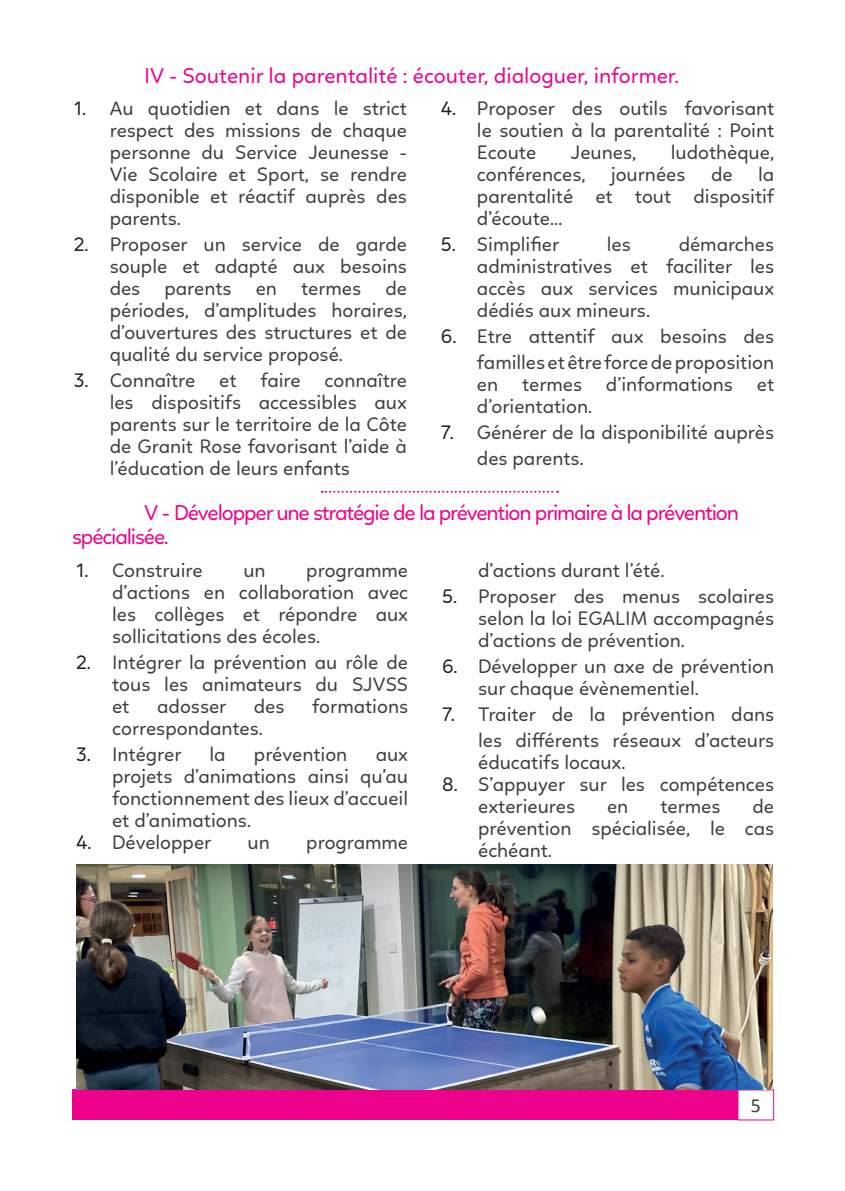
<style>
.page{position:relative;width:845px;height:1191px;background:#fff}
.page>*{position:absolute;margin:0;border:0;box-sizing:border-box;transform-origin:0 0}
.t1{font:22px/24px "Linotte";letter-spacing:-.05em;color:#ed028c}
.t2{font:22px "Linotte";color:#ed028c}
.t3{font:20px/22px "Linotte";color:#3e3e3f;text-align:justify}
.t4{font:20px "Calibri";color:#3e3e3f}
.s1{color:#231f20}
</style>
<div class="page">
<div style="left:737px;top:1089px;width:37px;height:31px;border:1px solid #ed028c"></div>
<div style="left:72px;top:1089px;width:665px;height:31px;background:#ed028c"></div>
<img style="left:76px;top:864px;width:697px;height:225px">
<svg style="left:322px;top:491px;width:236px;height:2px"></svg>
<p class="t2" style="left:144px;top:63px;width:536px">IV - Soutenir la parentalité : écouter, dialoguer, informer.</p>
<p class="t3" style="left:110px;top:97px;width:299px;text-indent:-36px"><span class="s1">1.</span> Au quotidien et dans le strict respect des missions de chaque personne du Service Jeunesse - Vie Scolaire et Sport, se rendre disponible et réactif auprès des parents.</p>
<p class="t3" style="left:110px;top:233px;width:299px;text-indent:-36px"><span class="s1">2.</span> Proposer un service de garde souple et adapté aux besoins des parents en termes de périodes, d’amplitudes horaires, d’ouvertures des structures et de qualité du service proposé.</p>
<p class="t3" style="left:110px;top:369px;width:299px;text-indent:-36px"><span class="s1">3.</span> Connaître et faire connaître les dispositifs accessibles aux parents sur le territoire de la Côte de Granit Rose favorisant l’aide à l’éducation de leurs enfants</p>
<p class="t3" style="left:477px;top:97px;width:299px;text-indent:-36px"><span class="s1">4.</span> Proposer des outils favorisant le soutien à la parentalité : Point Ecoute</p>
<p class="t3" style="left:571px;top:141px;width:67px">Jeunes,</p>
<p class="t3" style="left:671px;top:141px;width:105px">ludothèque,</p>
<p class="t3" style="left:477px;top:163px;width:110px">conférences,</p>
<p class="t3" style="left:611px;top:163px;width:76px">journées</p>
<p class="t3" style="left:711px;top:163px;width:23px">de</p>
<p class="t3" style="left:477px;top:163px;width:299px;text-indent:281px">la parentalité et tout dispositif d’écoute...</p>
<p class="t3" style="left:441px;top:233px;width:120px"><span class="s1">5.</span> Simplifier</p>
<p class="t3" style="left:607px;top:233px;width:25px">les</p>
<p class="t3" style="left:477px;top:233px;width:299px;text-indent:202px">démarches administratives et faciliter les accès aux services municipaux dédiés aux mineurs.</p>
<p class="t3" style="left:441px;top:323px;width:335px;line-height:26px;text-align:right"><span class="s1">6.</span> Etre attentif aux besoins des familles et être force de proposition</p>
<p class="t3" style="left:477px;top:373px;width:299px">en termes d’informations et d’orientation.</p>
<p class="t3" style="left:477px;top:419px;width:299px;line-height:26px;text-indent:-36px"><span class="s1">7.</span> Générer de la disponibilité auprès des parents.</p>
<p class="t1" style="left:72px;top:501px;width:668px;text-indent:72px">V - Développer une stratégie de la prévention primaire à la prévention spécialisée.</p>
<p class="t3" style="left:76px;top:558px;width:128px"><span class="s1">1.</span> Construire</p>
<p class="t3" style="left:243px;top:558px;width:24px">un</p>
<p class="t3" style="left:478px;top:558px;width:188px">d’actions durant l’été.</p>
<p class="t3" style="left:478px;top:584px;width:297px;text-indent:-36px"><span class="s1">5.</span> Proposer des menus scolaires selon la loi EGALIM accompagnés d’actions de prévention.</p>
<p class="t3" style="left:478px;top:654px;width:297px;text-indent:-36px"><span class="s1">6.</span> Développer un axe de prévention sur chaque évènementiel.</p>
<p class="t3" style="left:442px;top:700px;width:333px;line-height:26px;text-align:right"><span class="s1">7.</span> Traiter de la prévention dans les différents réseaux d’acteurs</p>
<p class="t3" style="left:478px;top:750px;width:149px">éducatifs locaux.</p>
<p class="t3" style="left:478px;top:772px;width:297px;text-indent:-36px"><span class="s1">8.</span> S’appuyer sur les compétences exterieures</p>
<p class="t3" style="left:112px;top:558px;width:297px;text-indent:194px">programme d’actions en collaboration avec les collèges et répondre aux sollicitations des écoles.</p>
<p class="t3" style="left:112px;top:650px;width:297px;text-indent:-36px"><span class="s1">2.</span> Intégrer la prévention au rôle de tous les animateurs du SJVSS et</p>
<p class="t3" style="left:157px;top:694px;width:71px">adosser</p>
<p class="t3" style="left:254px;top:694px;width:32px">des</p>
<p class="t3" style="left:312px;top:694px;width:97px">formations</p>
<p class="t3" style="left:112px;top:716px;width:152px">correspondantes.</p>
<p class="t3" style="left:76px;top:742px;width:107px"><span class="s1">3.</span> Intégrer</p>
<p class="t3" style="left:209px;top:742px;width:18px">la</p>
<p class="t3" style="left:254px;top:742px;width:95px">prévention</p>
<p class="t3" style="left:112px;top:742px;width:297px;text-indent:264px">aux projets d’animations ainsi qu’au fonctionnement des lieux d’accueil et d’animations.</p>
<p class="t3" style="left:76px;top:830px;width:137px"><span class="s1">4.</span> Développer</p>
<p class="t3" style="left:247px;top:830px;width:24px">un</p>
<p class="t3" style="left:306px;top:830px;width:103px">programme</p>
<p class="t3" style="left:478px;top:794px;width:297px;text-indent:274px">de prévention spécialisée, le cas échéant.</p>
<p class="t3" style="left:607px;top:794px;width:23px">en</p>
<p class="t3" style="left:660px;top:794px;width:62px">termes</p>
<p class="t4" style="left:751px;top:1092px;width:12px">5</p>
</div>
